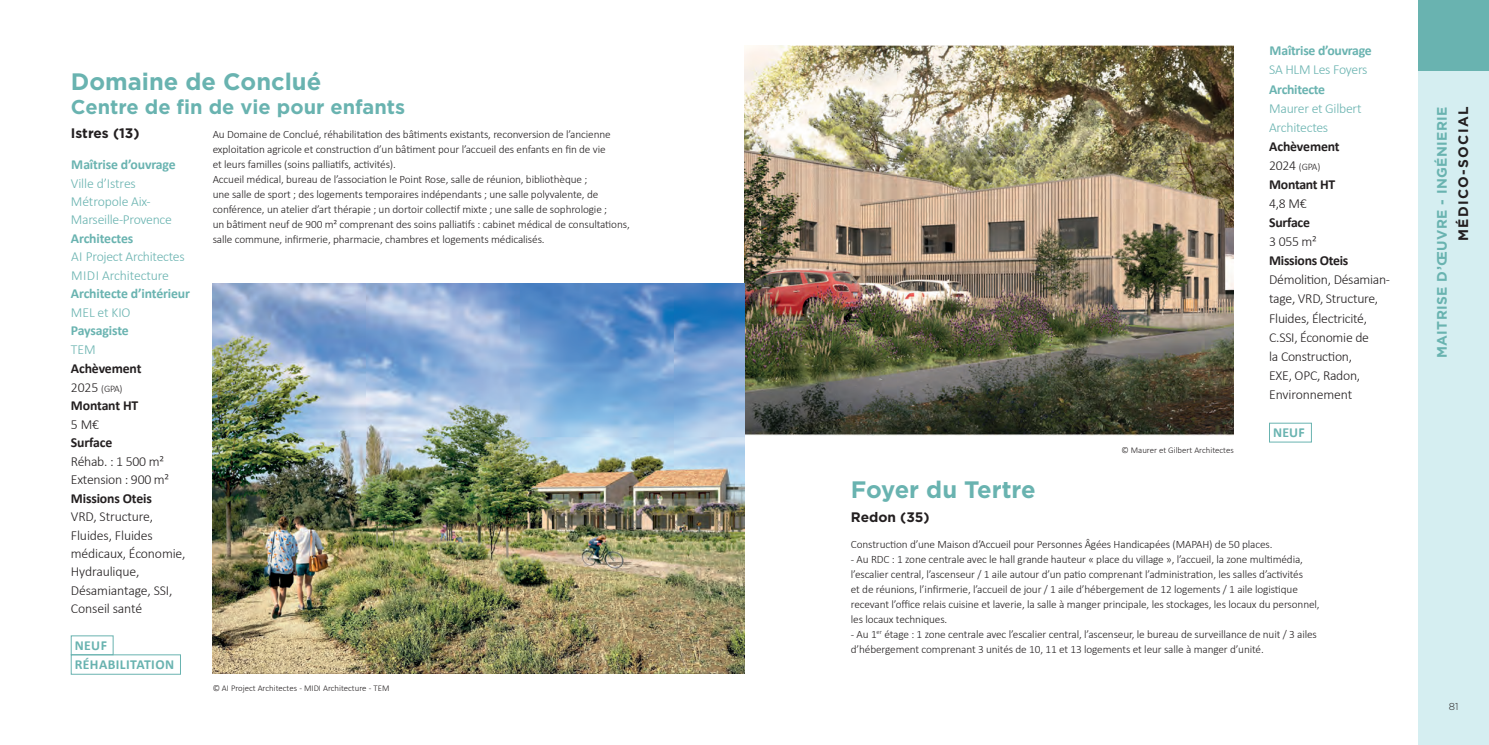
<style>
.page{position:relative;width:1489px;height:745px;background:#fff}
.page>*{position:absolute;margin:0;border:0;box-sizing:border-box;transform-origin:0 0}
.t1{font:700 23.75px "Gotham";color:#69b3b0}
.t2{font:700 20px "Gotham";color:#69b3b0}
.t3{font:300 13.75px/19px "Calibri";letter-spacing:-.02em;color:#231f20}
.t4{font:300 13.75px/18.5px "Calibri";letter-spacing:-.02em;color:#69b3b0}
.t5{font:700 13.75px "Calibri";letter-spacing:-.01em;color:#69b3b0}
.t6{font:700 13.75px "Calibri";letter-spacing:-.015em;color:#231f20}
.t7{font:700 13.75px "Gotham";letter-spacing:.03em;color:#69b3b0}
.t8{font:700 13.75px "Gotham";color:#231f20}
.t9{font:700 13.75px/18.5px "Calibri";letter-spacing:.03em;color:#69b3b0}
.t10{font:700 13.75px "Gotham";letter-spacing:.1em;color:#231f20}
.t11{font:300 11.25px/15px "Calibri";letter-spacing:-.01em;color:#231f20}
.t12{font:300 10px "Calibri";letter-spacing:-.06em;color:#231f20}
.t13{font:300 10px "Gotham";color:#231f20}
.t14{font:300 8.75px "Calibri";color:#231f20}
.s1{font-size:13.75px}
</style>
<div class="page">
<div style="left:1417px;top:0;width:71px;height:744px;background:#d5eef1"></div>
<div style="left:1417px;top:0;width:71px;height:71px;background:#69b3b0"></div>
<img style="left:744px;top:45px;width:489px;height:390px">
<div style="left:1269px;top:422px;width:42px;height:20px;border:1px solid #69b3b0"></div>
<img style="left:213px;top:284px;width:531px;height:389px">
<div style="left:71px;top:635px;width:42px;height:19px;border:1px solid #69b3b0"></div>
<div style="left:71px;top:654px;width:110px;height:20px;border:1px solid #69b3b0"></div>
<h1 class="t1" style="left:71px;top:66px;width:252px">Domaine de Conclué</h1>
<h2 class="t2" style="left:71px;top:93px;width:336px">Centre de fin de vie pour enfants</h2>
<p class="t8" style="left:71px;top:123px;width:70px">Istres (13)</p>
<p class="t11" style="left:213px;top:126px;width:418px">Au Domaine de Conclué, réhabilitation des bâtiments existants, reconversion de l’ancienne exploitation agricole et construction d’un bâtiment pour l’accueil des enfants en fin de vie<br>et leurs familles (soins palliatifs, activités).<br>Accueil médical, bureau de l’association le Point Rose, salle de réunion, bibliothèque ;<br>une salle de sport ; des logements temporaires indépendants ; une salle polyvalente, de conférence, un atelier d’art thérapie ; un dortoir collectif mixte ; une salle de sophrologie ;<br>un bâtiment neuf de 900 m² comprenant des soins palliatifs : cabinet médical de consultations, salle commune, infirmerie, pharmacie, chambres et logements médicalisés.</p>
<p class="t5" style="left:71px;top:155px;width:106px">Maîtrise d’ouvrage</p>
<p class="t4" style="left:71px;top:173px;width:103px">Ville d’Istres<br>Métropole Aix-<br>Marseille-Provence</p>
<p class="t5" style="left:71px;top:228px;width:64px">Architectes</p>
<p class="t4" style="left:71px;top:247px;width:115px">AI Project Architectes<br>MIDI Architecture</p>
<p class="t5" style="left:71px;top:284px;width:121px">Architecte d’intérieur</p>
<p class="t4" style="left:71px;top:302px;width:61px">MEL et KIO</p>
<p class="t5" style="left:71px;top:321px;width:59px">Paysagiste</p>
<p class="t4" style="left:71px;top:339px;width:26px">TEM</p>
<p class="t6" style="left:71px;top:358px;width:72px">Achèvement</p>
<p class="t12" style="left:71px;top:382px;width:53px"><span class="s1">2025</span> (GPA)</p>
<p class="t6" style="left:71px;top:396px;width:69px">Montant HT</p>
<p class="t3" style="left:71px;top:414px;width:30px">5 M€</p>
<p class="t6" style="left:71px;top:432px;width:43px">Surface</p>
<p class="t3" style="left:71px;top:451px;width:100px;line-height:18.5px">Réhab. : 1 500 m²<br>Extension : 900 m²</p>
<p class="t6" style="left:71px;top:488px;width:83px">Missions Oteis</p>
<p class="t3" style="left:71px;top:506px;width:116px;line-height:18.5px">VRD, Structure,<br>Fluides, Fluides médicaux, Économie,<br>Hydraulique,<br>Désamiantage, SSI,<br>Conseil santé</p>
<p class="t9" style="left:75px;top:635px;width:101px">NEUF<br>RÉHABILITATION</p>
<p class="t14" style="left:213px;top:682px;width:178px">© AI Project Architectes - MIDI Architecture - TEM</p>
<p class="t14" style="left:1121px;top:444px;width:114px">© Maurer et Gilbert Architectes</p>
<p class="t5" style="left:1269px;top:41px;width:104px">Maîtrise d’ouvrage</p>
<p class="t4" style="left:1268px;top:60px;width:100px">SA HLM Les Foyers</p>
<p class="t5" style="left:1268px;top:79px;width:57px">Architecte</p>
<p class="t4" style="left:1268px;top:98px;width:94px;line-height:19px">Maurer et Gilbert<br>Architectes</p>
<p class="t6" style="left:1268px;top:136px;width:72px">Achèvement</p>
<p class="t12" style="left:1268px;top:160px;width:53px"><span class="s1">2024</span> (GPA)</p>
<p class="t6" style="left:1269px;top:174px;width:68px">Montant HT</p>
<p class="t3" style="left:1269px;top:194px;width:39px">4,8 M€</p>
<p class="t6" style="left:1269px;top:213px;width:42px">Surface</p>
<p class="t3" style="left:1269px;top:232px;width:49px">3 055 m²</p>
<p class="t6" style="left:1269px;top:251px;width:81px">Missions Oteis</p>
<p class="t3" style="left:1269px;top:270px;width:122px">Démolition, Désamian&shy;tage, VRD, Structure,<br>Fluides, Électricité,<br>C.SSI, Économie de<br>la Construction,<br>EXE, OPC, Radon,<br>Environnement</p>
<p class="t5" style="left:1272px;top:422px;width:33px">NEUF</p>
<h1 class="t1" style="left:850px;top:473px;width:186px">Foyer du Tertre</h1>
<p class="t8" style="left:850px;top:507px;width:80px">Redon (35)</p>
<p class="t11" style="left:850px;top:536px;width:423px">Construction d’une Maison d’Accueil pour Personnes Âgées Handicapées (MAPAH) de 50 places.</p>
<p class="t11" style="left:850px;top:551px;width:470px">- Au RDC : 1 zone centrale avec le hall grande hauteur « place du village », l’accueil, la zone multimédia, l’escalier central, l’ascenseur / 1 aile autour d’un patio comprenant l’administration, les salles d’activités<br>et de réunions, l’infirmerie, l’accueil de jour / 1 aile d’hébergement de 12 logements / 1 aile logistique recevant l’office relais cuisine et laverie, la salle à manger principale, les stockages, les locaux du personnel, les locaux techniques.</p>
<p class="t11" style="left:850px;top:626px;width:467px">- Au 1<sup>er</sup> étage : 1 zone centrale avec l’escalier central, l’ascenseur, le bureau de surveillance de nuit / 3 ailes d’hébergement comprenant 3 unités de 10, 11 et 13 logements et leur salle à manger d’unité.</p>
<p class="t7" style="left:1432px;top:358px;width:253px;rotate:-90deg">MAITRISE D’ŒUVRE - INGÉNIERIE</p>
<p class="t10" style="left:1453px;top:241px;width:136px;rotate:-90deg">MÉDICO-SOCIAL</p>
<p class="t13" style="left:1448px;top:699px;width:11px">81</p>
</div>
